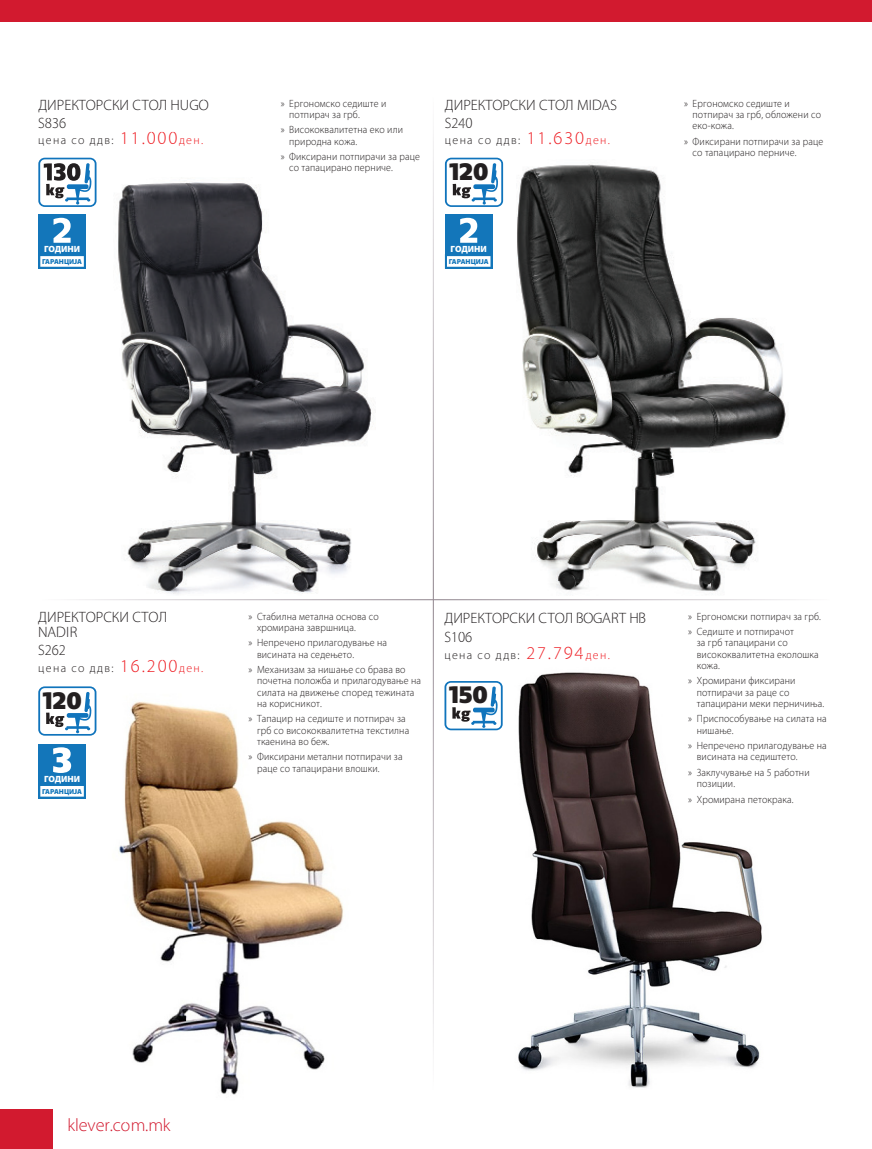
<style>
.page{position:relative;width:872px;height:1149px;background:#fff}
.page>*{position:absolute;margin:0;border:0;box-sizing:border-box;transform-origin:0 0}
.t1{font:900 23.7px "Cormac";color:#231f20}
.t2{font:300 18px "Cleanvertising";color:#d21a2f}
.Title__33{font:300 15px/15px "Cleanvertising";color:#231f20}
.Art_Nomer_33{font:300 15px "Cleanvertising";color:#231f20;scale:.95 1}
.t3{font:300 12px "Cleanvertising";letter-spacing:.11em;color:#231f20}
.t4{font:300 10.5px/11.2px "Cleanvertising";letter-spacing:.015em;color:#231f20;scale:.95 1}
.t5{font:900 9px "Cleanvertising";color:#fff}
.t6{font:900 7.2px "Cleanvertising";color:#1376ba}
.s1{font-size:18px;color:#ee1d23}
.s2{color:#ee1d23}
</style>
<div class="page">
<div style="left:0;top:0;width:872px;height:22px;background:#d21a2f"></div>
<div style="left:0;top:1108px;width:52px;height:40px;background:#d21a2f"></div>
<img style="left:517px;top:164px;width:269px;height:427px">
<img style="left:118px;top:181px;width:254px;height:413px">
<svg style="left:445px;top:158px;width:58px;height:49px"></svg>
<svg style="left:38px;top:158px;width:58px;height:49px"></svg>
<div style="left:38px;top:214px;width:48px;height:55px;background:#1376ba"></div>
<svg style="left:40px;top:256px;width:44px;height:11px"></svg>
<svg style="left:54px;top:218px;width:17px;height:25px"></svg>
<div style="left:445px;top:214px;width:47px;height:55px;background:#1376ba"></div>
<svg style="left:447px;top:256px;width:44px;height:11px"></svg>
<svg style="left:460px;top:218px;width:17px;height:25px"></svg>
<img style="left:119px;top:701px;width:224px;height:394px">
<svg style="left:38px;top:686px;width:58px;height:49px"></svg>
<div style="left:38px;top:743px;width:48px;height:55px;background:#1376ba"></div>
<svg style="left:40px;top:786px;width:44px;height:11px"></svg>
<svg style="left:53px;top:747px;width:18px;height:25px"></svg>
<img style="left:518px;top:672px;width:244px;height:416px">
<svg style="left:444px;top:681px;width:58px;height:49px"></svg>
<p class="Title__33" style="left:38px;top:97px;width:172px">ДИРЕКТОРСКИ СТОЛ HUGO</p>
<p class="t4" style="left:289px;top:97px;width:104px;text-indent:-9px">» Ергономско седиште и потпирач за грб.</p>
<p class="t4" style="left:289px;top:124px;width:121px;text-indent:-9px">» Висококвалитетна еко или природна кожа.</p>
<p class="t4" style="left:289px;top:151px;width:139px;text-indent:-9px">» Фиксирани потпирачи за раце со тапацирано перниче.</p>
<p class="Title__33" style="left:445px;top:97px;width:174px">ДИРЕКТОРСКИ СТОЛ MIDAS</p>
<p class="t4" style="left:692px;top:97px;width:137px;text-indent:-9px">» Ергономско седиште и потпирач за грб, обложени со еко-кожа.</p>
<p class="t4" style="left:692px;top:135px;width:139px;text-indent:-9px">» Фиксирани потпирачи за раце со тапацирано перниче.</p>
<h1 class="t1" style="left:449px;top:156px;width:41px">120</h1>
<p class="Art_Nomer_33" style="left:38px;top:114px;width:31px">S836</p>
<p class="Art_Nomer_33" style="left:445px;top:114px;width:31px">S240</p>
<p class="t3" style="left:38px;top:134px;width:166px">цена со ддв: <span class="s1">11.000</span><span class="s2">ден.</span></p>
<p class="t3" style="left:445px;top:134px;width:166px">цена со ддв: <span class="s1">11.630</span><span class="s2">ден.</span></p>
<p class="t5" style="left:44px;top:241px;width:38px">ГОДИНИ</p>
<p class="t6" style="left:42px;top:255px;width:42px">ГАРАНЦИЈА</p>
<p class="t5" style="left:450px;top:241px;width:38px">ГОДИНИ</p>
<p class="t6" style="left:449px;top:255px;width:42px">ГАРАНЦИЈА</p>
<p class="Title__33" style="left:38px;top:609px;width:130px">ДИРЕКТОРСКИ СТОЛ<br>NADIR</p>
<p class="t3" style="left:38px;top:661px;width:166px">цена со ддв: <span class="s1">16.200</span><span class="s2">ден.</span></p>
<p class="Art_Nomer_33" style="left:38px;top:641px;width:31px">S262</p>
<h1 class="t1" style="left:42px;top:684px;width:41px">120</h1>
<p class="t5" style="left:44px;top:771px;width:38px">ГОДИНИ</p>
<p class="t6" style="left:42px;top:785px;width:42px">ГАРАНЦИЈА</p>
<p class="t4" style="left:257px;top:610px;width:130px;text-indent:-9px">» Стабилна метална основа со хромирана завршница.</p>
<p class="t4" style="left:257px;top:637px;width:138px;text-indent:-9px">» Непречено прилагодување на висината на седењето.</p>
<p class="t4" style="left:257px;top:664px;width:174px;text-indent:-9px">» Механизам за нишање со брава во почетна положба и прилагодување на силата на движење според тежината на корисникот.</p>
<p class="t4" style="left:257px;top:713px;width:162px;text-indent:-9px">» Тапацир на седиште и потпирач за грб со висококвалитетна текстилна ткаенина во беж.</p>
<p class="t4" style="left:257px;top:751px;width:155px;text-indent:-9px">» Фиксирани метални потпирачи за раце со тапацирани влошки.</p>
<p class="Title__33" style="left:444px;top:610px;width:203px">ДИРЕКТОРСКИ СТОЛ BOGART HB</p>
<p class="Art_Nomer_33" style="left:444px;top:628px;width:30px">S106</p>
<p class="t3" style="left:444px;top:647px;width:167px">цена со ддв: <span class="s1">27.794</span><span class="s2">ден.</span></p>
<h1 class="t1" style="left:449px;top:679px;width:41px">150</h1>
<p class="t4" style="left:688px;top:610px;width:141px">» Ергономски потпирач за грб.</p>
<p class="t4" style="left:697px;top:626px;width:130px;text-indent:-9px">» Седиште и потпирачот<br>за грб тапацирани со висококвалитетна еколошка кожа.</p>
<p class="t4" style="left:697px;top:675px;width:136px;text-indent:-9px">» Хромирани фиксирани потпирачи за раце со тапацирани меки перничиња.</p>
<p class="t4" style="left:697px;top:713px;width:138px;text-indent:-9px">» Приспособување на силата на нишање.</p>
<p class="t4" style="left:697px;top:740px;width:138px;text-indent:-9px">» Непречено прилагодување на висината на седиштето.</p>
<p class="t4" style="left:697px;top:766px;width:120px;text-indent:-9px">» Заклучување на 5 работни позиции.</p>
<p class="t4" style="left:688px;top:793px;width:112px">» Хромирана петокрака.</p>
<h2 class="t2" style="left:68px;top:1114px;width:104px">klever.com.mk</h2>
</div>
